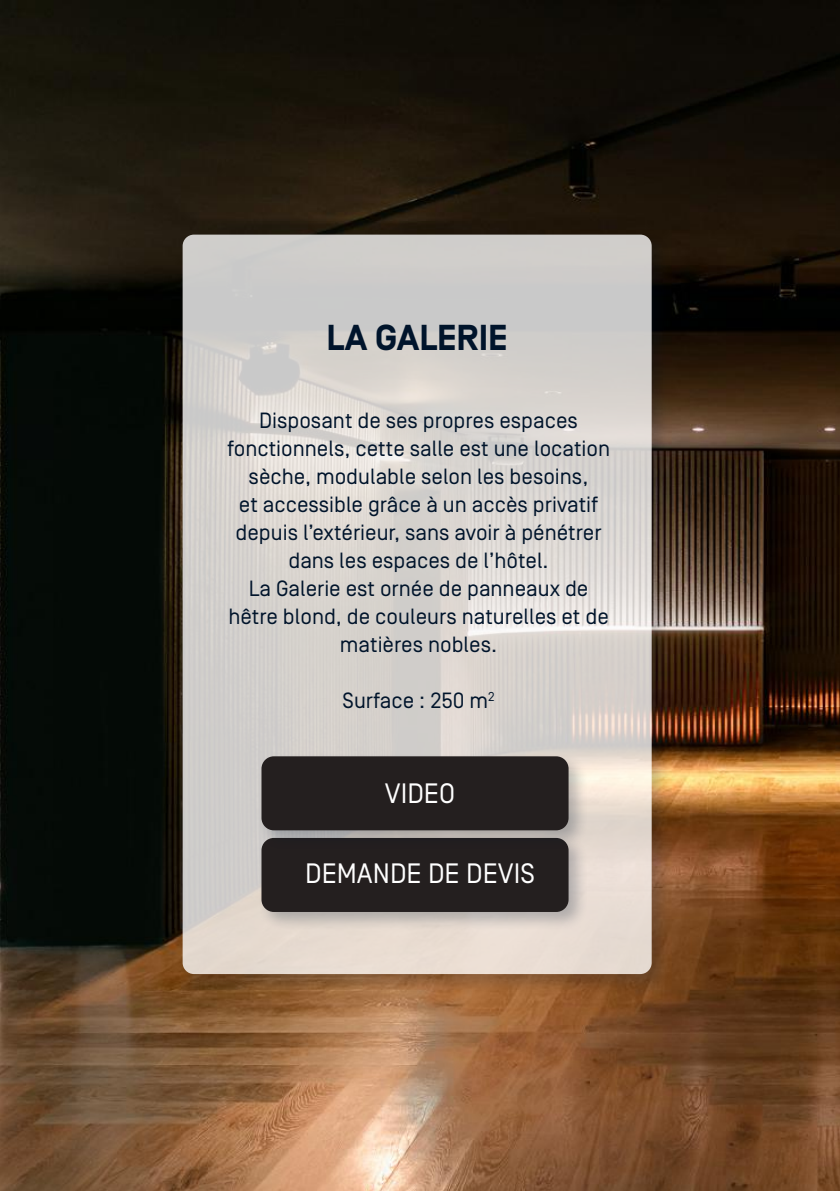
<style>
.page{position:relative;width:840px;height:1191px;background:#fff}
.page>*{position:absolute;margin:0;border:0;box-sizing:border-box;transform-origin:0 0}
.t1{font:700 36px "Simplon Norm";color:#00142b}
.t2{font:28px "Simplon Norm";color:#fff}
.t3{font:22px/28px "Simplon Norm";color:#00142b;text-align:center}
</style>
<div class="page">
<hr style="left:839px;top:0;width:1px;height:1191px;background:#241f1f">
<img style="left:0;top:1px;width:839px;height:1190px">
<div style="left:178px;top:231px;width:493px;height:763px;background:#00142b;opacity:.25"></div>
<svg style="left:182px;top:235px;width:469px;height:739px;background:#d7d2ce"></svg>
<div style="left:257px;top:834px;width:331px;height:98px;background:#00142b;opacity:.25"></div>
<div style="left:262px;top:839px;width:305px;height:72px;background:#241f1f;border-radius:11px"></div>
<div style="left:261px;top:838px;width:307px;height:74px;border:2px solid #241f1f;border-radius:11px"></div>
<div style="left:257px;top:752px;width:331px;height:98px;background:#00142b;opacity:.25"></div>
<div style="left:262px;top:757px;width:305px;height:72px;background:#241f1f;border-radius:11px"></div>
<div style="left:261px;top:756px;width:307px;height:74px;border:2px solid #241f1f;border-radius:11px"></div>
<h1 class="t1" style="left:326px;top:318px;width:183px">LA GALERIE</h1>
<p class="t3" style="left:227px;top:407px;width:384px">Disposant de ses propres espaces fonctionnels, cette salle est une location sèche, modulable selon les besoins,<br>et accessible grâce à un accès privatif depuis l’extérieur, sans avoir à pénétrer dans les espaces de l’hôtel.<br>La Galerie est ornée de panneaux de hêtre blond, de couleurs naturelles et de matières nobles.</p>
<p class="t3" style="left:342px;top:687px;width:153px">Surface : 250 m<sup>2</sup></p>
<p class="t2" style="left:384px;top:778px;width:72px">VIDEO</p>
<p class="t2" style="left:305px;top:859px;width:231px">DEMANDE DE DEVIS</p>
</div>
